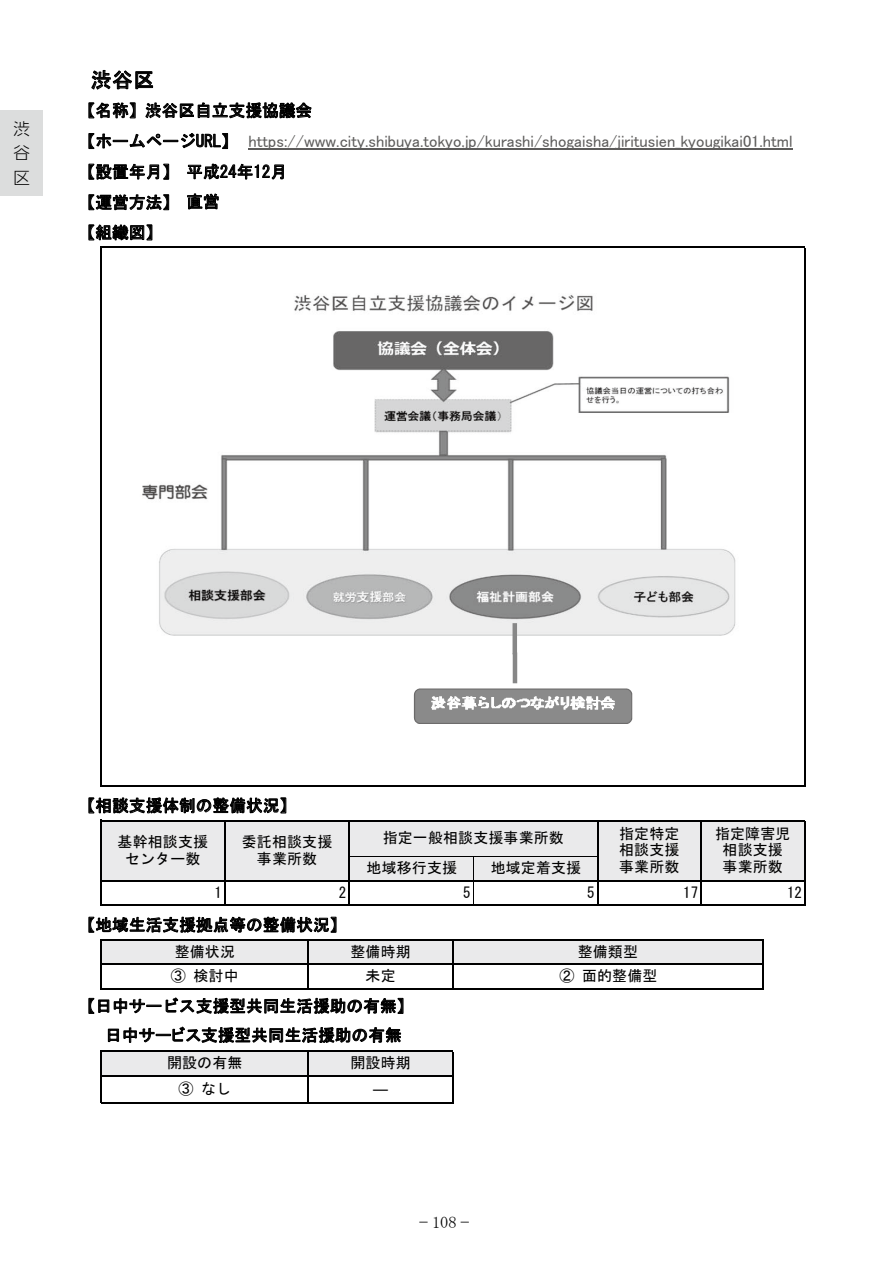
<style>
.page{position:relative;width:893px;height:1263px;background:#fff}
.page>*{position:absolute;margin:0;border:0;box-sizing:border-box;transform-origin:0 0}
.t1{font:21px "MS Gothic";color:#000}
.t2{font:16.5px/30.5px "MS Gothic";letter-spacing:.01em;color:#000}
.t3{font:16.5px "MS P Gothic";color:#5d5c5b}
.t4{font:16.5px "MS P Gothic";letter-spacing:.01em;color:#000}
.t5{font:16.5px "MS Mincho";color:#000}
.t6{font:300 16.5px/24.8px "UD Shin Go Pr 6";color:#000;text-align:justify}
.t7{font:15px/16.8px "MS Gothic";letter-spacing:.01em;color:#000;text-align:center}
.s1{font-family:"MS Gothic";color:#000}
</style>
<div class="page">
<div style="left:101px;top:821px;width:704px;height:60px;background:#eaeaeb"></div>
<div style="left:101px;top:940px;width:662px;height:24px;background:#eaeaeb"></div>
<div style="left:101px;top:1051px;width:352px;height:25px;background:#eaeaeb"></div>
<svg style="left:91px;top:70px;width:62px;height:19px"></svg>
<svg style="left:89px;top:102px;width:223px;height:47px"></svg>
<hr style="left:248px;top:148px;width:544px;height:1px;background:#5d5c5b">
<svg style="left:89px;top:164px;width:80px;height:16px"></svg>
<svg style="left:89px;top:194px;width:80px;height:16px"></svg>
<svg style="left:89px;top:224px;width:63px;height:16px"></svg>
<svg style="left:89px;top:797px;width:197px;height:16px"></svg>
<svg style="left:89px;top:917px;width:247px;height:16px"></svg>
<svg style="left:89px;top:997px;width:314px;height:67px"></svg>
<svg style="left:187px;top:164px;width:97px;height:45px"></svg>
<hr style="left:100px;top:247px;width:1px;height:540px;background:#000">
<hr style="left:804px;top:248px;width:1px;height:539px;background:#000">
<hr style="left:100px;top:820px;width:1px;height:86px;background:#000">
<hr style="left:100px;top:939px;width:1px;height:50px;background:#000">
<hr style="left:307px;top:940px;width:1px;height:49px;background:#000">
<hr style="left:452px;top:940px;width:1px;height:49px;background:#000">
<hr style="left:100px;top:1050px;width:1px;height:53px;background:#000">
<hr style="left:804px;top:821px;width:1px;height:85px;background:#000">
<hr style="left:224px;top:821px;width:2px;height:85px;background:#000">
<hr style="left:348px;top:821px;width:2px;height:85px;background:#000">
<hr style="left:597px;top:821px;width:1px;height:85px;background:#000">
<hr style="left:700px;top:821px;width:2px;height:85px;background:#000">
<svg style="left:473px;top:857px;width:1px;height:47px"></svg>
<hr style="left:307px;top:1052px;width:1px;height:51px;background:#000">
<hr style="left:452px;top:1052px;width:1px;height:51px;background:#000">
<hr style="left:762px;top:940px;width:2px;height:49px;background:#000">
<hr style="left:101px;top:247px;width:704px;height:1px;background:#000">
<hr style="left:101px;top:785px;width:704px;height:2px;background:#000">
<hr style="left:101px;top:820px;width:704px;height:1px;background:#000">
<hr style="left:350px;top:856px;width:247px;height:1px;background:#000">
<hr style="left:101px;top:880px;width:704px;height:1px;background:#000">
<hr style="left:101px;top:904px;width:704px;height:2px;background:#000">
<hr style="left:101px;top:939px;width:663px;height:1px;background:#000">
<hr style="left:101px;top:963px;width:663px;height:2px;background:#000">
<hr style="left:101px;top:988px;width:663px;height:1px;background:#000">
<hr style="left:101px;top:1050px;width:352px;height:2px;background:#000">
<hr style="left:101px;top:1075px;width:352px;height:1px;background:#000">
<hr style="left:101px;top:1102px;width:352px;height:1px;background:#000">
<img style="left:142px;top:294px;width:594px;height:404px">
<svg style="left:414px;top:623px;width:218px;height:101px"></svg>
<div style="left:0;top:111px;width:43px;height:85px;background:#dcdddd"></div>
<p class="t6" style="left:14px;top:115px;width:18px">渋谷区</p>
<h1 class="t1" style="left:91px;top:69px;width:65px">渋谷区</h1>
<p class="t2" style="left:79px;top:95px;width:235px">【名称】渋谷区自立支援協議会</p>
<p class="t3" style="left:79px;top:133px;width:715px"><span class="s1">【ホームページURL】</span> https://www.city.shibuya.tokyo.jp/kurashi/shogaisha/jiritusien_kyougikai01.html</p>
<p class="t2" style="left:79px;top:156px;width:210px">【設置年月】平成24年12月【運営方法】直営<br>【組織図】</p>
<p class="t2" style="left:79px;top:790px;width:219px">【相談支援体制の整備状況】</p>
<p class="t7" style="left:118px;top:833px;width:92px">基幹相談支援センター数</p>
<p class="t7" style="left:242px;top:833px;width:92px">委託相談支援事業所数</p>
<p class="t7" style="left:383px;top:829px;width:183px">指定一般相談支援事業所数</p>
<p class="t7" style="left:619px;top:825px;width:62px;text-align:justify">指定特定相談支援事業所数</p>
<p class="t7" style="left:715px;top:825px;width:77px">指定障害児相談支援</p>
<p class="t7" style="left:367px;top:859px;width:92px">地域移行支援</p>
<p class="t7" style="left:491px;top:859px;width:92px">地域定着支援</p>
<p class="t7" style="left:723px;top:858px;width:62px">事業所数</p>
<p class="t7" style="left:215px;top:884px;width:9px">1</p>
<p class="t7" style="left:339px;top:884px;width:9px">2</p>
<p class="t7" style="left:463px;top:884px;width:9px">5</p>
<p class="t7" style="left:587px;top:884px;width:9px">5</p>
<p class="t7" style="left:683px;top:884px;width:17px">17</p>
<p class="t7" style="left:787px;top:884px;width:17px">12</p>
<p class="t2" style="left:79px;top:909px;width:269px">【地域生活支援拠点等の整備状況】</p>
<p class="t7" style="left:175px;top:943px;width:62px">整備状況</p>
<p class="t7" style="left:351px;top:943px;width:62px">整備時期</p>
<p class="t7" style="left:578px;top:943px;width:62px">整備類型</p>
<p class="t7" style="left:171px;top:967px;width:69px">③ 検討中</p>
<p class="t7" style="left:366px;top:967px;width:32px">未定</p>
<p class="t7" style="left:559px;top:967px;width:100px">② 面的整備型</p>
<p class="t2" style="left:79px;top:991px;width:336px">【日中サービス支援型共同生活援助の有無】</p>
<p class="t4" style="left:105px;top:1027px;width:298px">日中サービス支援型共同生活援助の有無</p>
<p class="t7" style="left:167px;top:1054px;width:77px">開設の有無</p>
<p class="t7" style="left:351px;top:1054px;width:62px">開設時期</p>
<p class="t7" style="left:178px;top:1080px;width:54px">③ なし</p>
<p class="t7" style="left:373px;top:1080px;width:16px">―</p>
<p class="t5" style="left:420px;top:1214px;width:51px">− 108 −</p>
</div>
